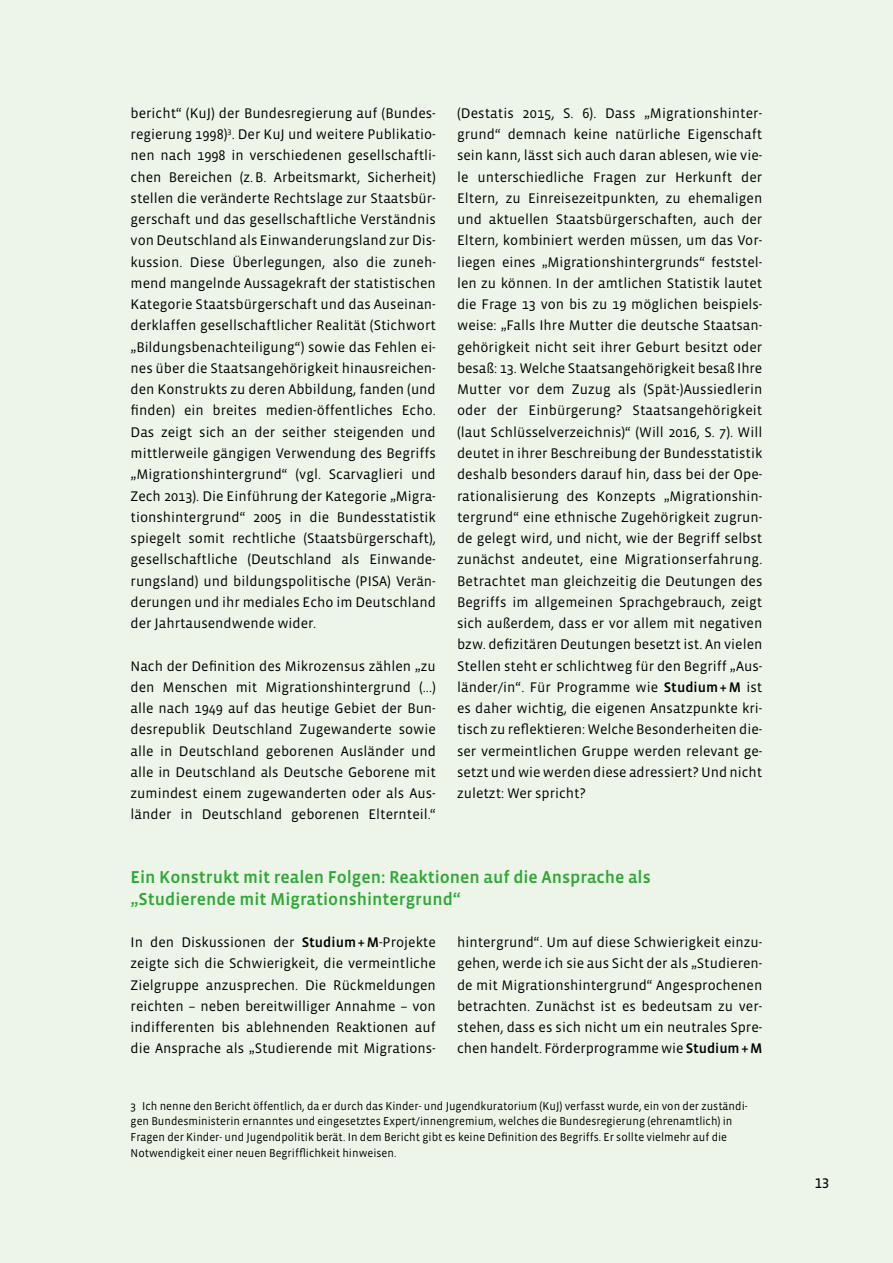
<style>
.page{position:relative;width:893px;height:1263px;background:#edf5e9}
.page>*{position:absolute;margin:0;border:0;box-sizing:border-box;transform-origin:0 0}
.t1{font:500 17.7px/21.3px "Vista Sans OT";color:#2ea836}
.t2{font:14.25px/21.3px "Vista Sans OT";color:#000;text-align:justify}
.t3{font:14.25px "Vista Sans OT";color:#000}
.t4{font:11.7px/15.6px "Vista Sans OT";color:#000;scale:.96 1}
.s1{font-weight:500}
</style>
<div class="page">
<p class="t2" style="left:131px;top:103px;width:307px">bericht“ (KuJ) der Bundesregierung auf (Bundes&shy;regierung 1998)<sup>3</sup>. Der KuJ und weitere Publikatio&shy;nen nach 1998 in verschiedenen gesellschaftli&shy;chen Bereichen (z.B. Arbeitsmarkt, Sicherheit) stellen die veränderte Rechtslage zur Staatsbür&shy;gerschaft und das gesellschaftliche Verständnis von Deutschland als Einwanderungsland zur Dis&shy;kussion. Diese Überlegungen, also die zuneh&shy;mend mangelnde Aussagekraft der statistischen Kategorie Staatsbürgerschaft und das Auseinan&shy;derklaffen gesellschaftlicher Realität (Stichwort „Bildungsbenachteiligung“) sowie das Fehlen ei&shy;nes über die Staatsangehörigkeit hinausreichen&shy;den Konstrukts zu deren Abbildung, fanden (und finden) ein breites medien-öffentliches Echo.<br>Das zeigt sich an der seither steigenden und mittlerweile gängigen Verwendung des Begriffs „Migrationshintergrund“ (vgl. Scarvaglieri und Zech 2013). Die Einführung der Kategorie „Migra&shy;tionshintergrund“ 2005 in die Bundesstatistik spiegelt somit rechtliche (Staatsbürgerschaft), gesellschaftliche (Deutschland als Einwande&shy;rungsland) und bildungspolitische (PISA) Verän&shy;derungen und ihr mediales Echo im Deutschland der Jahrtausendwende wider.</p>
<p class="t2" style="left:131px;top:655px;width:307px">Nach der Definition des Mikrozensus zählen „zu den Menschen mit Migrationshintergrund (...) alle nach 1949 auf das heutige Gebiet der Bun&shy;desrepublik Deutschland Zugewanderte sowie alle in Deutschland geborenen Ausländer und alle in Deutschland als Deutsche Geborene mit zumindest einem zugewanderten oder als Aus&shy;länder in Deutschland geborenen Elternteil.“</p>
<p class="t2" style="left:457px;top:103px;width:307px">(Destatis 2015, S. 6). Dass „Migrationshinter&shy;grund“ demnach keine natürliche Eigenschaft sein kann, lässt sich auch daran ablesen, wie vie&shy;le unterschiedliche Fragen zur Herkunft der Eltern, zu Einreisezeitpunkten, zu ehemaligen und aktuellen Staatsbürgerschaften, auch der Eltern, kombiniert werden müssen, um das Vor&shy;liegen eines „Migrationshintergrunds“ feststel&shy;len zu können. In der amtlichen Statistik lautet die Frage 13 von bis zu 19 möglichen beispiels&shy;weise: „Falls Ihre Mutter die deutsche Staatsan&shy;gehörigkeit nicht seit ihrer Geburt besitzt oder besaß: 13. Welche Staatsangehörigkeit besaß Ihre Mutter vor dem Zuzug als (Spät-)Aussiedlerin oder der Einbürgerung? Staatsangehörigkeit (laut Schlüsselverzeichnis)“ (Will 2016, S. 7). Will deutet in ihrer Beschreibung der Bundesstatistik deshalb besonders darauf hin, dass bei der Ope&shy;rationalisierung des Konzepts „Migrationshin&shy;tergrund“ eine ethnische Zugehörigkeit zugrun&shy;de gelegt wird, und nicht, wie der Begriff selbst zunächst andeutet, eine Migrationserfahrung.<br>Betrachtet man gleichzeitig die Deutungen des Begriffs im allgemeinen Sprachgebrauch, zeigt sich außerdem, dass er vor allem mit negativen bzw. defizitären Deutungen besetzt ist. An vielen Stellen steht er schlichtweg für den Begriff „Aus&shy;länder/in“. Für Programme wie <span class="s1">Studium+M</span> ist es daher wichtig, die eigenen Ansatzpunkte kri&shy;tisch zu reflektieren: Welche Besonderheiten die&shy;ser vermeintlichen Gruppe werden relevant ge&shy;setzt und wie werden diese adressiert? Und nicht zuletzt: Wer spricht?</p>
<p class="t1" style="left:131px;top:867px;width:522px">Ein Konstrukt mit realen Folgen: Reaktionen auf die Ansprache als „Studierende mit Migrationshintergrund“</p>
<p class="t2" style="left:131px;top:932px;width:307px">In den Diskussionen der <span class="s1">Studium+M</span>-Projekte zeigte sich die Schwierigkeit, die vermeintliche Zielgruppe anzusprechen. Die Rückmeldungen reichten – neben bereitwilliger Annahme – von indifferenten bis ablehnenden Reaktionen auf die Ansprache als „Studierende mit Migrations-</p>
<p class="t2" style="left:457px;top:932px;width:307px">hintergrund“. Um auf diese Schwierigkeit einzu&shy;gehen, werde ich sie aus Sicht der als „Studieren&shy;de mit Migrationshintergrund“ Angesprochenen betrachten. Zunächst ist es bedeutsam zu ver&shy;stehen, dass es sich nicht um ein neutrales Spre&shy;chen handelt. Förderprogramme wie <span class="s1">Studium+M</span></p>
<p class="t4" style="left:131px;top:1098px;width:644px">3 Ich nenne den Bericht öffentlich, da er durch das Kinder- und Jugendkuratorium (KuJ) verfasst wurde, ein von der zuständi&shy;gen Bundesministerin ernanntes und eingesetztes Expert/innengremium, welches die Bundesregierung (ehrenamtlich) in Fragen der Kinder- und Jugendpolitik berät. In dem Bericht gibt es keine Definition des Begriffs. Er sollte vielmehr auf die Notwendigkeit einer neuen Begrifflichkeit hinweisen.</p>
<p class="t3" style="left:815px;top:1176px;width:16px">13</p>
</div>
